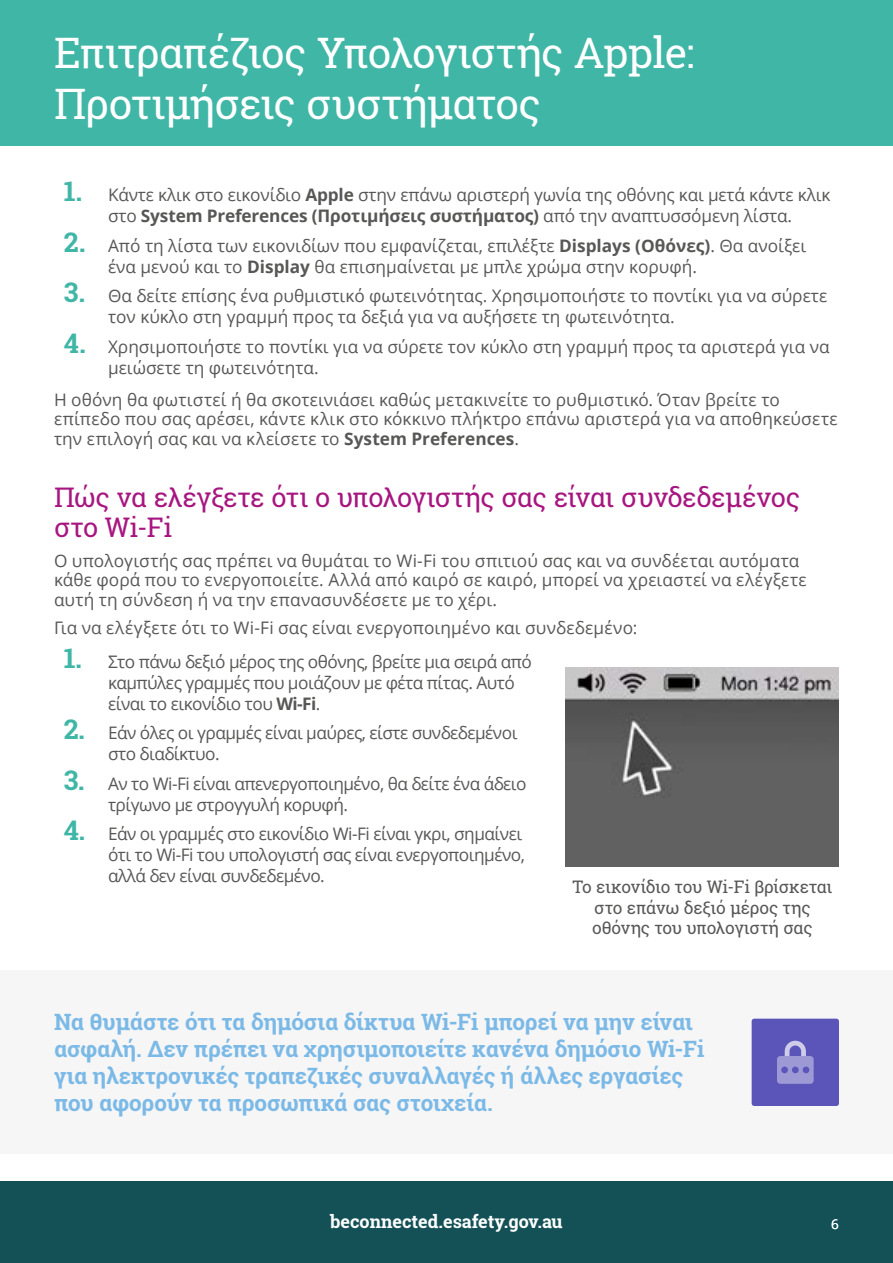
<style>
.page{position:relative;width:893px;height:1263px;background:#fff}
.page>*{position:absolute;margin:0;border:0;box-sizing:border-box;transform-origin:0 0}
.t1{font:42px/50.4px "Roboto Slab";letter-spacing:-.025em;color:#fff}
.t2{font:27px/30px "Roboto Slab";letter-spacing:-.015em;color:#a71680}
.t3{font:700 22.5px/27px "Roboto Slab";letter-spacing:-.01em;color:#7bb9e7}
.t4{font:700 18px "Roboto Slab";color:#fff}
.t5{font:17.25px/21px "Open Sans";color:#575756}
.t6{font:17.25px/21px "Open Sans";letter-spacing:-.03em;color:#575756}
.t7{font:17.25px/20.7px "Roboto Slab";letter-spacing:-.015em;color:#575756;text-align:center}
.t8{font:13.5px "Open Sans";color:#fff}
.s1{font-family:"Roboto Slab";font-weight:700;font-size:27px;color:#40b6a6}
.s2{font-weight:700}
</style>
<div class="page">
<div style="left:0;top:1181px;width:893px;height:82px;background:#135157"></div>
<div style="left:0;top:0;width:893px;height:145px;background:#40b6a6"></div>
<div style="left:0;top:970px;width:893px;height:184px;background:#f6f6f6"></div>
<div style="left:752px;top:1019px;width:87px;height:87px;background:#5c55b9;border-radius:3px"></div>
<svg style="left:785px;top:1041px;width:21px;height:15px"></svg>
<div style="left:777px;top:1056px;width:37px;height:28px;background:#9c99d4;border-radius:3px"></div>
<div style="left:792px;top:1066px;width:7px;height:7px;background:#5c55b9;border-radius:50%"></div>
<div style="left:803px;top:1066px;width:6px;height:7px;background:#5c55b9;border-radius:50%"></div>
<div style="left:781px;top:1066px;width:7px;height:7px;background:#5c55b9;border-radius:50%"></div>
<img style="left:566px;top:667px;width:273px;height:199px">
<h1 class="t1" style="left:54px;top:27px;width:642px">Επιτραπέζιος Υπολογιστής Apple:<br>Προτιμήσεις συστήματος</h1>
<p class="t5" style="left:64px;top:184px;width:768px;text-align:center"><span class="s1">1.</span> Κάντε κλικ στο εικονίδιο <span class="s2">Apple</span> στην επάνω αριστερή γωνία της οθόνης και μετά κάντε κλικ στο <span class="s2">System Preferences (Προτιμήσεις συστήματος)</span> από την αναπτυσσόμενη λίστα.</p>
<p class="t5" style="left:108px;top:234px;width:700px;text-indent:-44px"><span class="s1">2.</span> Από τη λίστα των εικονιδίων που εμφανίζεται, επιλέξτε <span class="s2">Displays (Οθόνες)</span>. Θα ανοίξει ένα μενού και το <span class="s2">Display</span> θα επισημαίνεται με μπλε χρώμα στην κορυφή.</p>
<p class="t5" style="left:108px;top:285px;width:721px;text-indent:-44px"><span class="s1">3.</span> Θα δείτε επίσης ένα ρυθμιστικό φωτεινότητας. Χρησιμοποιήστε το ποντίκι για να σύρετε τον κύκλο στη γραμμή προς τα δεξιά για να αυξήσετε τη φωτεινότητα.</p>
<p class="t5" style="left:108px;top:335px;width:723px;text-indent:-44px"><span class="s1">4.</span> Χρησιμοποιήστε το ποντίκι για να σύρετε τον κύκλο στη γραμμή προς τα αριστερά για να μειώσετε τη φωτεινότητα.</p>
<p class="t5" style="left:54px;top:389px;width:785px;line-height:19.5px">Η οθόνη θα φωτιστεί ή θα σκοτεινιάσει καθώς μετακινείτε το ρυθμιστικό. Όταν βρείτε το επίπεδο που σας αρέσει, κάντε κλικ στο κόκκινο πλήκτρο επάνω αριστερά για να αποθηκεύσετε την επιλογή σας και να κλείσετε το <span class="s2">System Preferences</span>.</p>
<h2 class="t2" style="left:54px;top:482px;width:748px">Πώς να ελέγξετε ότι ο υπολογιστής σας είναι συνδεδεμένος στο Wi-Fi</h2>
<p class="t5" style="left:54px;top:550px;width:754px;line-height:19.5px">Ο υπολογιστής σας πρέπει να θυμάται το Wi-Fi του σπιτιού σας και να συνδέεται αυτόματα κάθε φορά που το ενεργοποιείτε. Αλλά από καιρό σε καιρό, μπορεί να χρειαστεί να ελέγξετε αυτή τη σύνδεση ή να την επανασυνδέσετε με το χέρι.</p>
<p class="t5" style="left:54px;top:617px;width:585px">Για να ελέγξετε ότι το Wi-Fi σας είναι ενεργοποιημένο και συνδεδεμένο:</p>
<p class="t6" style="left:108px;top:650px;width:425px;text-indent:-44px"><span class="s1">1.</span> Στο πάνω δεξιό μέρος της οθόνης, βρείτε μια σειρά από καμπύλες γραμμές που μοιάζουν με φέτα πίτας. Αυτό είναι το εικονίδιο του <span class="s2">Wi-Fi</span>.</p>
<p class="t6" style="left:108px;top:722px;width:411px;text-indent:-44px"><span class="s1">2.</span> Εάν όλες οι γραμμές είναι μαύρες, είστε συνδεδεμένοι στο διαδίκτυο.</p>
<p class="t6" style="left:108px;top:772px;width:420px;text-indent:-44px"><span class="s1">3.</span> Αν το Wi-Fi είναι απενεργοποιημένο, θα δείτε ένα άδειο τρίγωνο με στρογγυλή κορυφή.</p>
<p class="t6" style="left:108px;top:823px;width:419px;text-indent:-44px"><span class="s1">4.</span> Εάν οι γραμμές στο εικονίδιο Wi-Fi είναι γκρι, σημαίνει ότι το Wi-Fi του υπολογιστή σας είναι ενεργοποιημένο, αλλά δεν είναι συνδεδεμένο.</p>
<p class="t7" style="left:572px;top:876px;width:262px">Το εικονίδιο του Wi-Fi βρίσκεται στο επάνω δεξιό μέρος της οθόνης του υπολογιστή σας</p>
<h3 class="t3" style="left:54px;top:1008px;width:652px">Να θυμάστε ότι τα δημόσια δίκτυα Wi-Fi μπορεί να μην είναι ασφαλή. Δεν πρέπει να χρησιμοποιείτε κανένα δημόσιο Wi-Fi για ηλεκτρονικές τραπεζικές συναλλαγές ή άλλες εργασίες που αφορούν τα προσωπικά σας στοιχεία.</h3>
<p class="t4" style="left:330px;top:1209px;width:234px">beconnected.esafety.gov.au</p>
<p class="t8" style="left:831px;top:1214px;width:9px">6</p>
</div>
